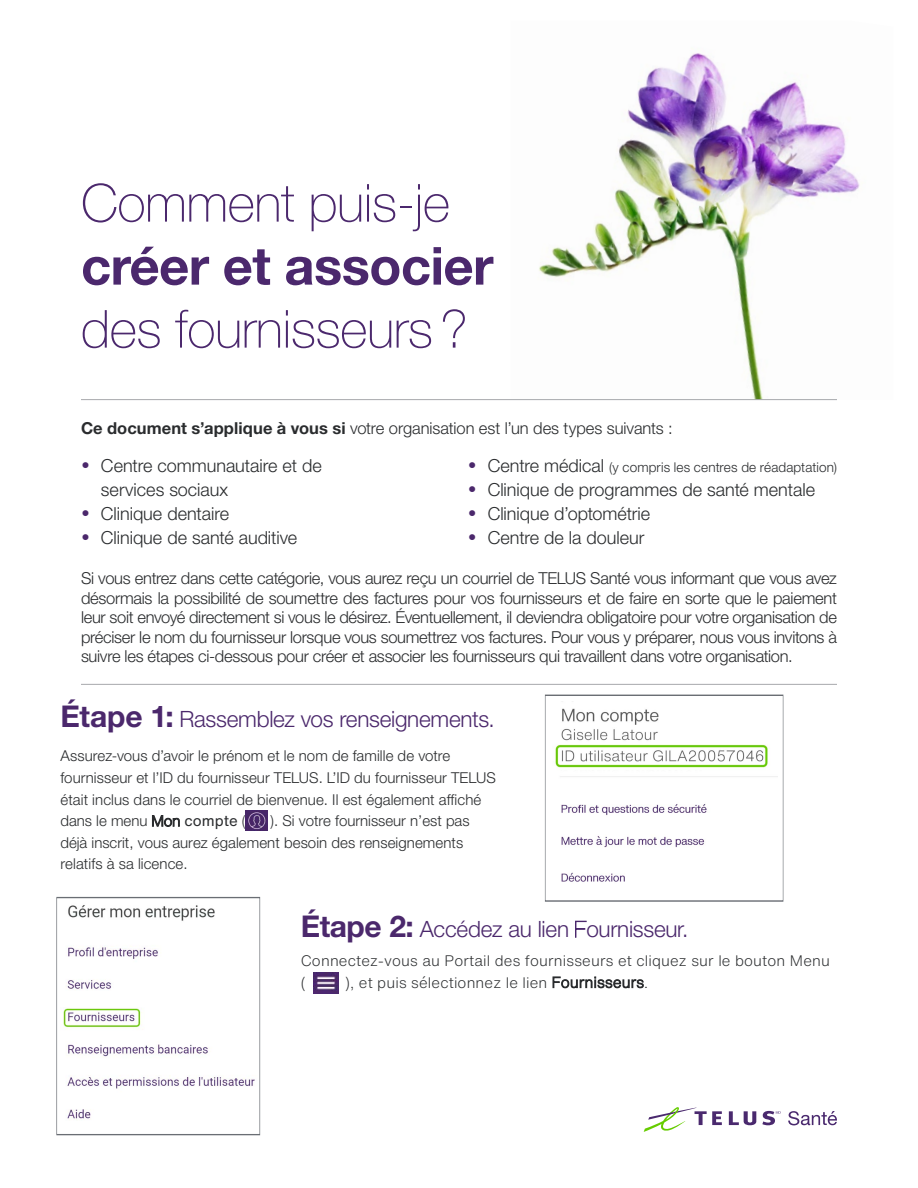
<style>
.page{position:relative;width:918px;height:1188px;background:#fff}
.page>*{position:absolute;margin:0;border:0;box-sizing:border-box;transform-origin:0 0}
.t1{font:100 52.5px "Helvetica Neue LT Std";letter-spacing:-.01em;color:#4b286d}
.t2{font:700 52.5px "Helvetica Neue LT Std";letter-spacing:-.01em;color:#4b286d}
.t3{font:300 22.5px "Helvetica Neue LT Std";letter-spacing:-.01em;color:#4b286c}
.t4{font:300 18px "Helvetica Neue LT Std";color:#2a2c2e}
.t5{font:300 16.5px/19.5px "Helvetica Neue LT Std";letter-spacing:-.015em;color:#2a2c2e;text-align:justify}
.t6{font:300 15px/21.6px "Helvetica Neue LT Std";letter-spacing:.005em;color:#2a2c2e}
.t7{font:300 15px/22px "Helvetica Now Text";letter-spacing:.01em;color:#2a2c2e}
.t8{font:300 13.5px "Helvetica Neue LT Std";letter-spacing:.01em;color:#2a2c2e}
.s1{font-weight:700}
.s2{font-weight:400;font-size:16.5px;color:#4b286c}
.s3{font-size:18px}
.s4{font-weight:700;font-size:30px}
.s5{font-family:"Helvetica Now Text";font-weight:400}
.s6{font-family:"Helvetica Now Text";font-weight:100}
</style>
<div class="page">
<img style="left:539px;top:53px;width:321px;height:346px">
<hr style="left:81px;top:399px;width:756px;height:1px;background:#a7a9ac">
<hr style="left:81px;top:684px;width:756px;height:1px;background:#a7a9ac">
<div style="left:545px;top:695px;width:238px;height:206px;border:1px solid #6a6e74"></div>
<div style="left:57px;top:897px;width:203px;height:238px;border:1px solid #6a6e74"></div>
<svg style="left:729px;top:1111px;width:27px;height:14px"></svg>
<svg style="left:644px;top:1107px;width:78px;height:25px"></svg>
<svg style="left:762px;top:1111px;width:19px;height:14px"></svg>
<svg style="left:788px;top:1111px;width:49px;height:14px"></svg>
<img style="left:246px;top:811px;width:22px;height:20px">
<img style="left:555px;top:708px;width:223px;height:174px">
<img style="left:313px;top:972px;width:26px;height:21px">
<img style="left:63px;top:905px;width:192px;height:215px">
<p class="t1" style="left:81px;top:173px;width:371px">Comment puis-je</p>
<p class="t2" style="left:81px;top:233px;width:414px">créer et associer</p>
<h1 class="t1" style="left:81px;top:299px;width:388px">des fournisseurs ?</h1>
<p class="t5" style="left:81px;top:418px;width:593px"><span class="s1">Ce document s’applique à vous si</span> votre organisation est l’un des types suivants :</p>
<p class="t4" style="left:81px;top:455px;width:242px"><span class="s2">•</span> Centre communautaire et de</p>
<p class="t8" style="left:468px;top:459px;width:370px"><span class="s2">•</span> <span class="s3">Centre médical</span> (y compris les centres de réadaptation)</p>
<p class="t4" style="left:101px;top:479px;width:129px">services sociaux</p>
<p class="t4" style="left:468px;top:479px;width:348px"><span class="s2">•</span> Clinique de programmes de santé mentale</p>
<p class="t4" style="left:81px;top:503px;width:149px"><span class="s2">•</span> Clinique dentaire</p>
<p class="t4" style="left:468px;top:503px;width:183px"><span class="s2">•</span> Clinique d’optométrie</p>
<p class="t4" style="left:81px;top:527px;width:217px"><span class="s2">•</span> Clinique de santé auditive</p>
<p class="t4" style="left:468px;top:527px;width:178px"><span class="s2">•</span> Centre de la douleur</p>
<p class="t5" style="left:81px;top:568px;width:757px">Si vous entrez dans cette catégorie, vous aurez reçu un courriel de TELUS Santé vous informant que vous avez désormais la possibilité de soumettre des factures pour vos fournisseurs et de faire en sorte que le paiement leur soit envoyé directement si vous le désirez. Éventuellement, il deviendra obligatoire pour votre organisation de préciser le nom du fournisseur lorsque vous soumettrez vos factures. Pour vous y préparer, nous vous invitons à suivre les étapes ci-dessous pour créer et associer les fournisseurs qui travaillent dans votre organisation.</p>
<p class="t3" style="left:60px;top:705px;width:436px"><span class="s4">Étape 1:</span> Rassemblez vos renseignements.</p>
<p class="t6" style="left:60px;top:745px;width:437px">Assurez-vous d’avoir le prénom et le nom de famille de votre fournisseur et l’ID du fournisseur TELUS. L’ID du fournisseur TELUS était inclus dans le courriel de bienvenue. Il est également affiché dans le menu Mon <span class="s5">compte</span> (</p>
<p class="t6" style="left:60px;top:810px;width:411px;text-indent:210px">). Si votre fournisseur n’est pas déjà inscrit, vous aurez également besoin des renseignements relatifs à sa licence.</p>
<p class="t3" style="left:301px;top:915px;width:389px"><span class="s4">Étape 2:</span> Accédez au lien <span class="s6">F</span>ournisseur.</p>
<p class="t7" style="left:301px;top:949px;width:531px">Connectez-vous au Portail des fournisseurs et cliquez sur le bouton Menu (</p>
<p class="t7" style="left:345px;top:971px;width:304px">), et puis sélectionnez le lien Fournisseurs.</p>
</div>
